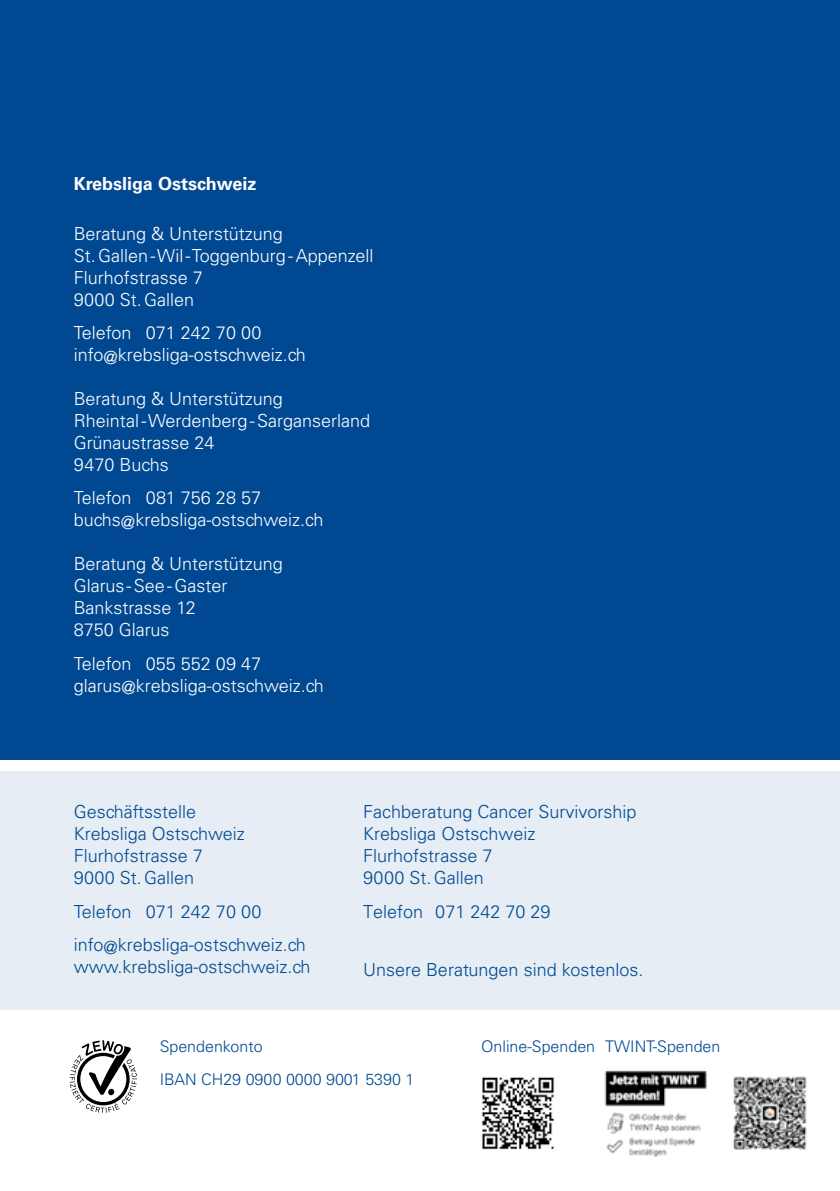
<style>
.page{position:relative;width:840px;height:1191px;background:#fff}
.page>*{position:absolute;margin:0;border:0;box-sizing:border-box;transform-origin:0 0}
.t1{font:300 18px/22px "Univers LT Std";color:#fff}
.t2{font:300 18px/22px "Univers LT Std";color:#004992}
.t3{font:700 18px "Univers LT Std";color:#fff}
.t4{font:300 16px/33.4px "Univers LT Std";color:#004992}
</style>
<div class="page">
<div style="left:0;top:0;width:839px;height:760px;background:#004992"></div>
<div style="left:0;top:771px;width:839px;height:238px;background:#e6edf4"></div>
<svg style="left:70px;top:1040px;width:67px;height:72px"></svg>
<img style="left:481px;top:1077px;width:74px;height:73px">
<img style="left:604px;top:1070px;width:203px;height:87px">
<p class="t3" style="left:74px;top:173px;width:184px">Krebsliga Ostschweiz</p>
<p class="t1" style="left:74px;top:222px;width:301px">Beratung &amp; Unterstützung<br>St.Gallen-Wil-Toggenburg-Appenzell<br>Flurhofstrasse 7<br>9000 St.Gallen</p>
<p class="t1" style="left:74px;top:322px;width:233px">Telefon 071 242 70 00 info@krebsliga-ostschweiz.ch</p>
<p class="t1" style="left:74px;top:388px;width:298px">Beratung &amp; Unterstützung<br>Rheintal-Werdenberg-Sarganserland<br>Grünaustrasse 24<br>9470 Buchs</p>
<p class="t1" style="left:74px;top:487px;width:251px">Telefon 081 756 28 57 buchs@krebsliga-ostschweiz.ch</p>
<p class="t1" style="left:74px;top:553px;width:210px">Beratung &amp; Unterstützung<br>Glarus-See-Gaster<br>Bankstrasse 12<br>8750 Glarus</p>
<p class="t1" style="left:74px;top:652px;width:251px">Telefon 055 552 09 47 glarus@krebsliga-ostschweiz.ch</p>
<p class="t2" style="left:74px;top:801px;width:172px">Geschäftsstelle<br>Krebsliga Ostschweiz<br>Flurhofstrasse 7<br>9000 St.Gallen</p>
<p class="t2" style="left:74px;top:894px;width:233px;line-height:33.4px">Telefon 071 242 70 00 info@krebsliga-ostschweiz.ch</p>
<p class="t2" style="left:74px;top:955px;width:238px">www.krebsliga-ostschweiz.ch</p>
<p class="t2" style="left:363px;top:801px;width:275px">Fachberatung Cancer Survivorship<br>Krebsliga Ostschweiz<br>Flurhofstrasse 7<br>9000 St.Gallen</p>
<p class="t2" style="left:363px;top:900px;width:189px">Telefon 071 242 70 29</p>
<p class="t2" style="left:363px;top:959px;width:281px">Unsere Beratungen sind kostenlos.</p>
<p class="t4" style="left:160px;top:1029px;width:256px">Spendenkonto<br>IBAN CH29 0900 0000 9001 5390 1</p>
<p class="t4" style="left:481px;top:1029px;width:240px">Online-Spenden TWINT-Spenden</p>
</div>
